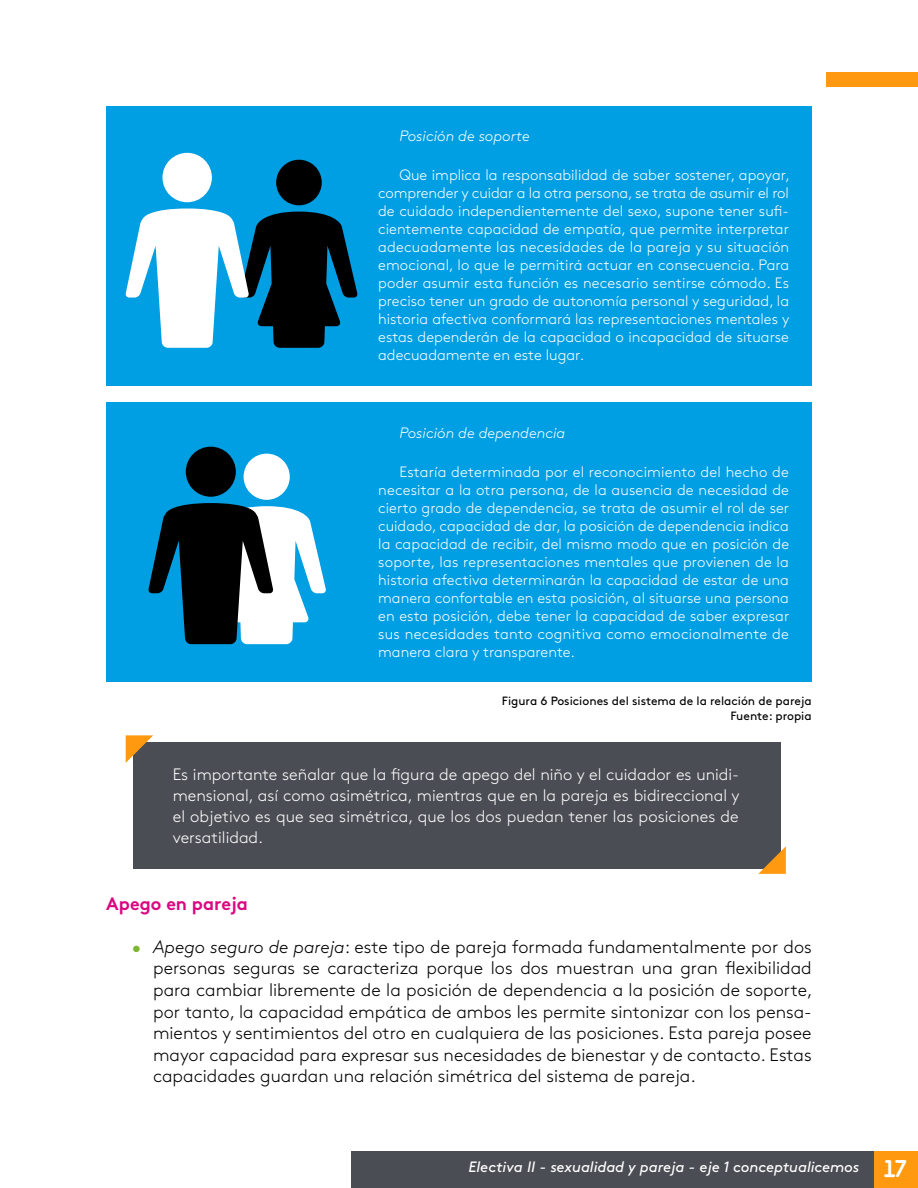
<style>
.page{position:relative;width:918px;height:1188px;background:#fff}
.page>*{position:absolute;margin:0;border:0;box-sizing:border-box;transform-origin:0 0}
.t1{font:300 18px/21.6px "Brown Std";color:#000;text-align:justify}
.t2{font:700 18px "Brown Std";color:#da0881}
.t3{font:300 16.5px/21px "Brown Std";letter-spacing:.005em;color:#fff;text-align:justify}
.t4{font:300 15px/18px "Brown Std";color:#fff;text-align:justify}
.t5{font:italic 15px "Brown Std";letter-spacing:-.005em;color:#fff}
.t6{font:italic 300 15px "Brown Std";color:#fff}
.t7{font:12px/14.4px "Brown Std";color:#000;text-align:right}
.s1{color:#7eb62d}
.s2{font-style:italic}
.s3{font-family:"Areandina Voz";font-style:normal;font-size:24px}
</style>
<div class="page">
<div style="left:826px;top:72px;width:92px;height:15px;background:#ff990f"></div>
<div style="left:873px;top:1151px;width:45px;height:37px;background:#ff990f"></div>
<div style="left:351px;top:1151px;width:522px;height:37px;background:#4a4d54"></div>
<div style="left:133px;top:742px;width:648px;height:127px;background:#4a4d54"></div>
<svg style="left:126px;top:735px;width:27px;height:28px"></svg>
<svg style="left:758px;top:846px;width:28px;height:28px"></svg>
<div style="left:106px;top:402px;width:706px;height:279px;background:#009fe3"></div>
<div style="left:106px;top:106px;width:706px;height:279px;background:#009fe3"></div>
<svg style="left:125px;top:153px;width:233px;height:195px"></svg>
<svg style="left:148px;top:447px;width:178px;height:197px"></svg>
<p class="t6" style="left:399px;top:127px;width:132px">Posición de soporte</p>
<p class="t4" style="left:378px;top:166px;width:413px;text-indent:21px">Que implica la responsabilidad de saber sostener, apoyar, comprender y cuidar a la otra persona, se trata de asumir el rol de cuidado independientemente del sexo, supone tener sufi&shy;cientemente capacidad de empatía, que permite interpretar adecuadamente las necesidades de la pareja y su situación emocional, lo que le permitirá actuar en consecuencia. Para poder asumir esta función es necesario sentirse cómodo. Es preciso tener un grado de autonomía personal y seguridad, la historia afectiva conformará las representaciones mentales y estas dependerán de la capacidad o incapacidad de situarse adecuadamente en este lugar.</p>
<p class="t6" style="left:399px;top:424px;width:167px">Posición de dependencia</p>
<p class="t4" style="left:378px;top:463px;width:413px;text-indent:21px">Estaría determinada por el reconocimiento del hecho de necesitar a la otra persona, de la ausencia de necesidad de cierto grado de dependencia, se trata de asumir el rol de ser cuidado, capacidad de dar, la posición de dependencia indica la capacidad de recibir, del mismo modo que en posición de soporte, las representaciones mentales que provienen de la historia afectiva determinarán la capacidad de estar de una manera confortable en esta posición, al situarse una persona en esta posición, debe tener la capacidad de saber expresar sus necesidades tanto cognitiva como emocionalmente de manera clara y transparente.</p>
<p class="t7" style="left:502px;top:694px;width:311px">Figura 6 Posiciones del sistema de la relación de pareja<br>Fuente: propia</p>
<p class="t3" style="left:173px;top:764px;width:568px">Es importante señalar que la figura de apego del niño y el cuidador es unidi&shy;mensional, así como asimétrica, mientras que en la pareja es bidireccional y el objetivo es que sea simétrica, que los dos puedan tener las posiciones de versatilidad.</p>
<p class="t2" style="left:106px;top:893px;width:143px">Apego en pareja</p>
<p class="t1" style="left:153px;top:936px;width:661px;text-indent:-21px"><span class="s1">•</span> <span class="s2">Apego seguro de pareja</span>: este tipo de pareja formada fundamentalmente por dos personas seguras se caracteriza porque los dos muestran una gran flexibilidad para cambiar libremente de la posición de dependencia a la posición de soporte, por tanto, la capacidad empática de ambos les permite sintonizar con los pensa&shy;mientos y sentimientos del otro en cualquiera de las posiciones. Esta pareja posee mayor capacidad para expresar sus necesidades de bienestar y de contacto. Estas capacidades guardan una relación simétrica del sistema de pareja.</p>
<p class="t5" style="left:469px;top:1158px;width:440px">Electiva II - sexualidad y pareja - eje 1 conceptualicemos <span class="s3">17</span></p>
</div>
